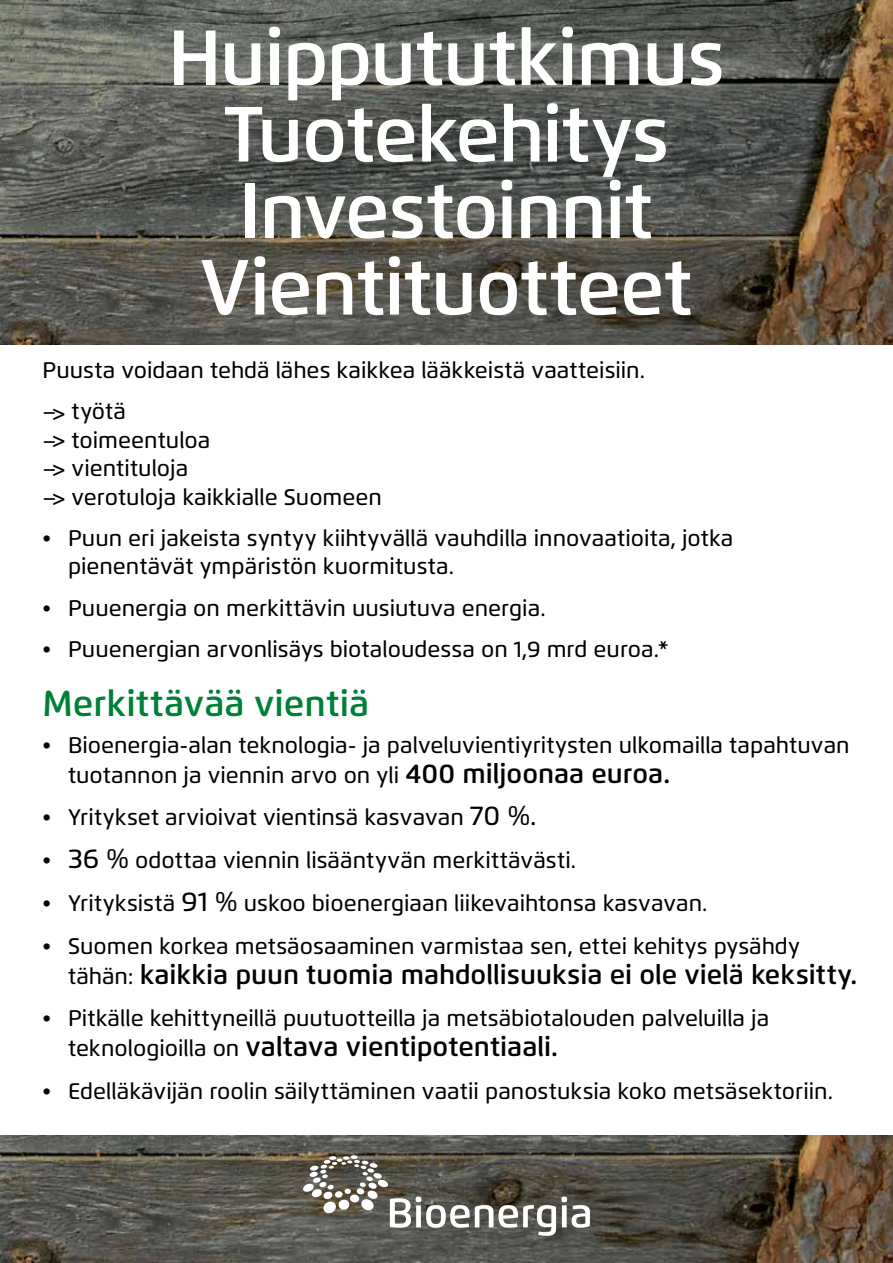
<style>
.page{position:relative;width:893px;height:1263px;background:#fff}
.page>*{position:absolute;margin:0;border:0;box-sizing:border-box;transform-origin:0 0}
.t1{font:600 78px/76.5px "Flexo";letter-spacing:-.02em;color:#fff;text-align:center}
.t2{font:600 36px "Flexo";letter-spacing:.005em;color:#008037}
.t3{font:600 27px "Flexo";color:#000}
.t4{font:500 22.5px/28.5px "Flexo";color:#000}
.s1{font-weight:600;font-size:27px}
.s2{font-size:27px}
.s3{font-weight:500;font-size:22.5px}
</style>
<div class="page">
<img style="left:0;top:1136px;width:893px;height:127px">
<img style="left:0;top:0;width:893px;height:344px">
<svg style="left:499px;top:1196px;width:91px;height:40px"></svg>
<svg style="left:303px;top:1155px;width:190px;height:73px;background:#75736a"></svg>
<h1 class="t1" style="left:168px;top:19px;width:559px">Huippututkimus<br>Tuotekehitys<br>Investoinnit<br>Vientituotteet</h1>
<p class="t4" style="left:43px;top:349px;width:604px;line-height:41.2px">Puusta voidaan tehdä lähes kaikkea lääkkeistä vaatteisiin. –&gt; työtä</p>
<p class="t4" style="left:43px;top:425px;width:341px">–&gt; toimeentuloa<br>–&gt; vientituloja<br>–&gt; verotuloja kaikkialle Suomeen</p>
<p class="t4" style="left:68px;top:524px;width:667px;text-indent:-26px">• Puun eri jakeista syntyy kiihtyvällä vauhdilla innovaatioita, jotka pienentävät ympäristön kuormitusta.</p>
<p class="t4" style="left:43px;top:593px;width:505px">• Puuenergia on merkittävin uusiutuva energia.</p>
<p class="t4" style="left:43px;top:635px;width:628px">• Puuenergian arvonlisäys biotaloudessa on 1,9 mrd euroa.*</p>
<h2 class="t2" style="left:43px;top:681px;width:328px">Merkittävää vientiä</h2>
<p class="t4" style="left:68px;top:730px;width:783px;line-height:30px;text-indent:-26px">• Bioenergia-alan teknologia- ja palveluvientiyritysten ulkomailla tapahtuvan tuotannon ja viennin arvo on yli <span class="s1">400 miljoonaa euroa.</span></p>
<p class="t4" style="left:43px;top:803px;width:496px">• Yritykset arvioivat vientinsä kasvavan <span class="s2">70 %.</span></p>
<p class="t4" style="left:43px;top:846px;width:535px">• <span class="s2">36 %</span> odottaa viennin lisääntyvän merkittävästi.</p>
<p class="t4" style="left:43px;top:889px;width:667px">• Yrityksistä <span class="s2">91 %</span> uskoo bioenergiaan liikevaihtonsa kasvavan.</p>
<p class="t4" style="left:43px;top:931px;width:759px">• Suomen korkea metsäosaaminen varmistaa sen, ettei kehitys pysähdy</p>
<p class="t3" style="left:68px;top:958px;width:791px"><span class="s3">tähän:</span> kaikkia puun tuomia mahdollisuuksia ei ole vielä keksitty.</p>
<p class="t4" style="left:43px;top:1004px;width:728px">• Pitkälle kehittyneillä puutuotteilla ja metsäbiotalouden palveluilla ja</p>
<p class="t3" style="left:68px;top:1030px;width:492px"><span class="s3">teknologioilla on</span> valtava vientipotentiaali.</p>
<p class="t4" style="left:43px;top:1077px;width:792px">• Edelläkävijän roolin säilyttäminen vaatii panostuksia koko metsäsektoriin.</p>
</div>
